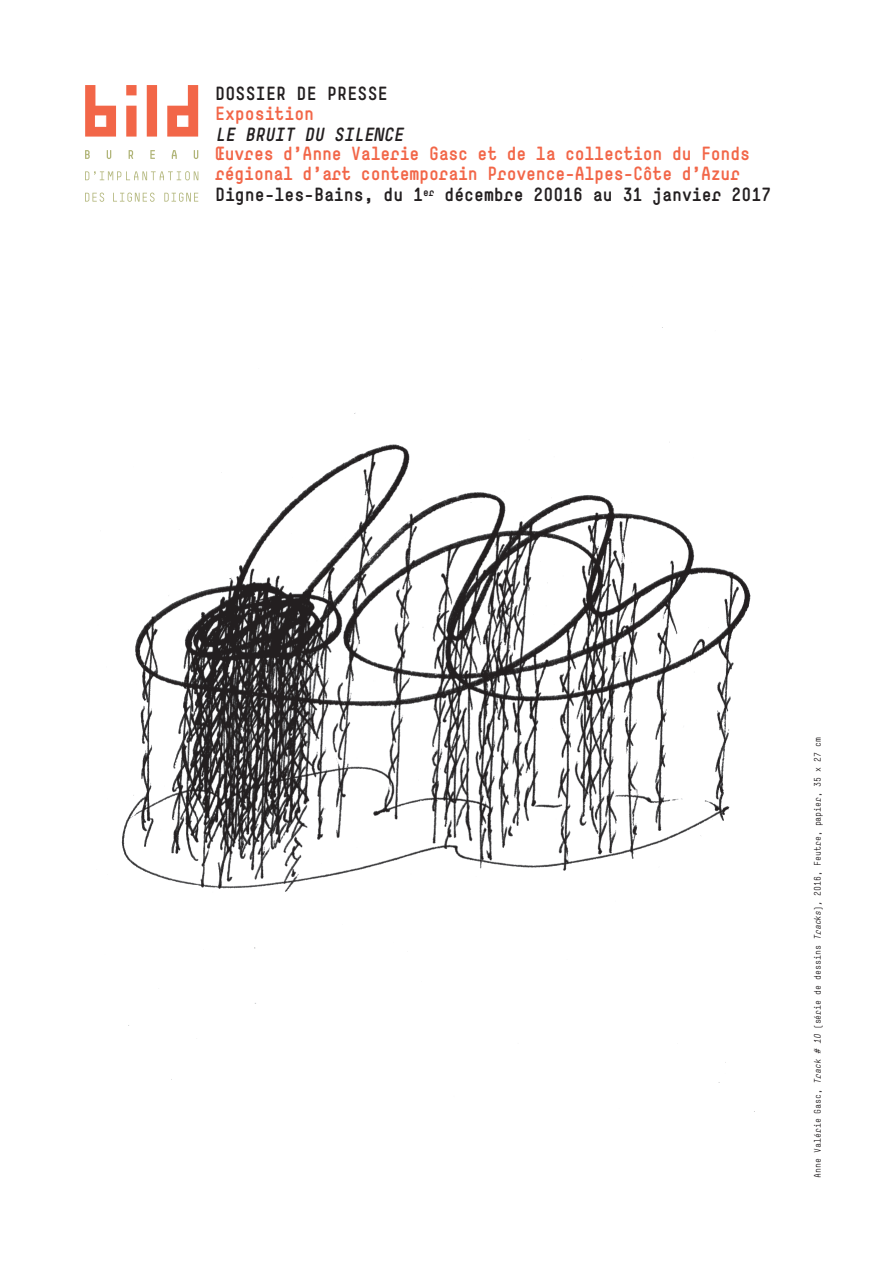
<style>
.page{position:relative;width:893px;height:1263px;background:#fff}
.page>*{position:absolute;margin:0;border:0;box-sizing:border-box;transform-origin:0 0}
.t1{font:700 18px/20.7px "Simple";letter-spacing:-.01em;color:#f26648}
.t2{font:italic 700 18px "Simple";color:#231f20}
.t3{font:700 18px "Simple";letter-spacing:.015em;color:#231f20}
.t4{font:9px "Simple";color:#231f20}
.s1{color:#231f20}
.s2{font-style:italic}
</style>
<div class="page">
<svg style="left:85px;top:150px;width:5px;height:9px"></svg>
<svg style="left:107px;top:150px;width:4px;height:9px"></svg>
<svg style="left:129px;top:150px;width:4px;height:9px"></svg>
<svg style="left:150px;top:150px;width:5px;height:9px"></svg>
<svg style="left:172px;top:150px;width:5px;height:9px"></svg>
<svg style="left:194px;top:150px;width:4px;height:9px"></svg>
<svg style="left:85px;top:171px;width:113px;height:9px"></svg>
<svg style="left:85px;top:193px;width:19px;height:9px"></svg>
<svg style="left:113px;top:193px;width:42px;height:9px"></svg>
<svg style="left:164px;top:193px;width:34px;height:9px"></svg>
<svg style="left:147px;top:85px;width:10px;height:52px"></svg>
<svg style="left:85px;top:85px;width:31px;height:52px"></svg>
<svg style="left:126px;top:106px;width:11px;height:31px"></svg>
<svg style="left:126px;top:85px;width:11px;height:10px"></svg>
<svg style="left:167px;top:85px;width:31px;height:52px"></svg>
<div style="left:95px;top:116px;width:11px;height:11px;background:#fff;border:1px solid #fff"></div>
<div style="left:177px;top:116px;width:11px;height:11px;background:#fff;border:1px solid #fff"></div>
<img style="left:121px;top:327px;width:634px;height:785px">
<p class="t3" style="left:215px;top:82px;width:174px">dossier de presse</p>
<p class="t1" style="left:215px;top:103px;width:101px">Exposition</p>
<p class="t2" style="left:215px;top:123px;width:193px">LE BRUIT DU SILENCE</p>
<p class="t1" style="left:215px;top:143px;width:557px">Œuvres d’Anne Valerie Gasc et de la collection du Fonds régional d’art contemporain Provence-Alpes-Côte d’Azur<br><span class="s1">Digne-les-Bains, du 1</span><sup>er</sup> <span class="s1">décembre 20016 au 31 janvier 2017</span></p>
<p class="t4" style="left:812px;top:1178px;width:442px;rotate:-90deg">Anne Valérie Gasc, <span class="s2">Track # 10</span> (série de dessins <span class="s2">Tracks</span>)<span class="s2">,</span> 2016, Feutre, papier, 35 x 27 cm</p>
</div>
